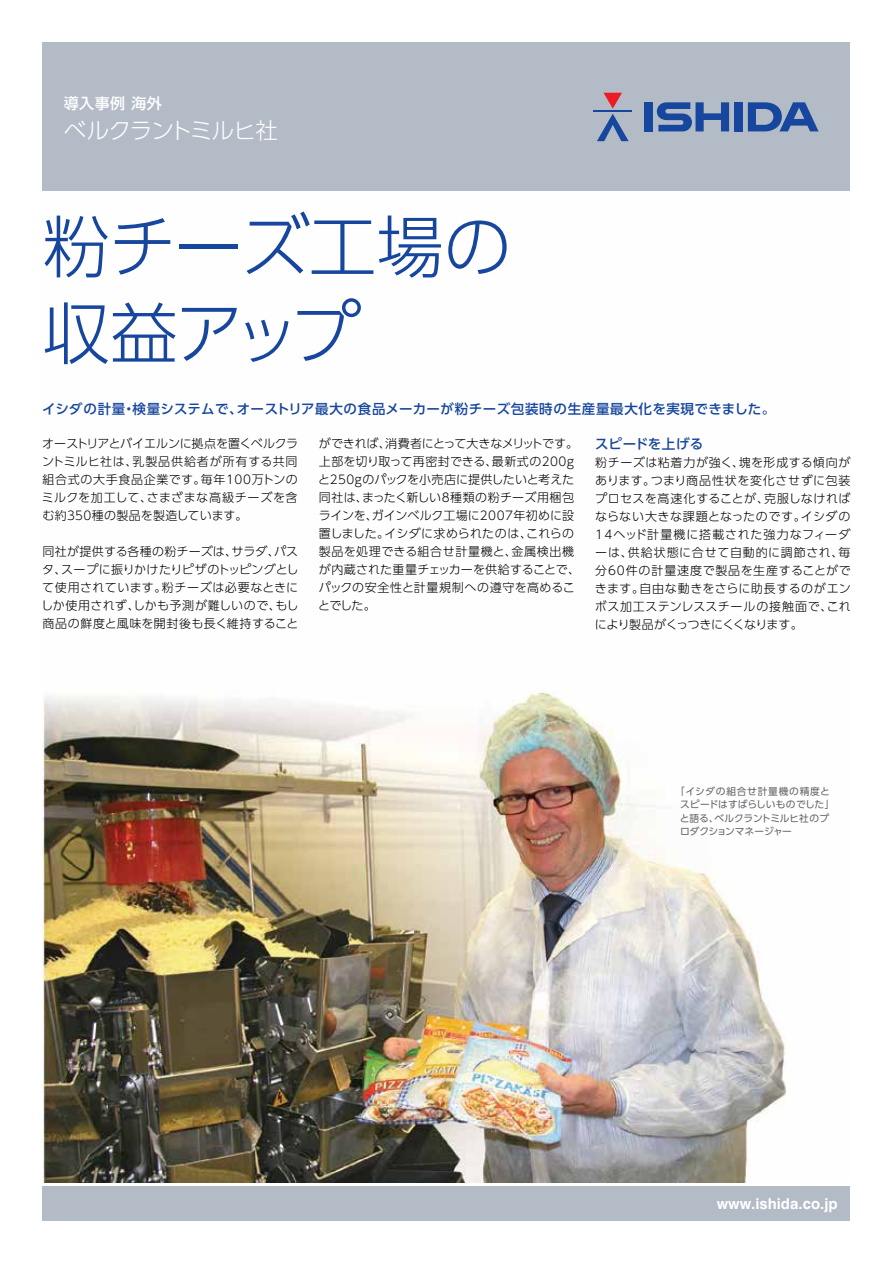
<style>
.page{position:relative;width:893px;height:1263px;background:#fff}
.page>*{position:absolute;margin:0;border:0;box-sizing:border-box;transform-origin:0 0}
.t1{font:300 67.5px/86.7px "UD Shin Go Pro";letter-spacing:-.02em;color:#16469e}
.t2{font:300 22.5px "UD Shin Go Pro";letter-spacing:-.035em;color:#fff}
.t3{font:700 15px "Swiss 721 BT";color:#fff}
.t4{font:500 15px "UD Shin Go Pro";letter-spacing:.03em;color:#fff}
.t5{font:500 13.5px "UD Shin Go Pro";letter-spacing:.035em;color:#16469e}
.t6{font:300 12px/18px "UD Shin Go Pro";letter-spacing:.02em;color:#000;text-align:justify}
.t7{font:9.75px/13.5px "UD Shin Go Pro";color:#626466}
</style>
<div class="page">
<img style="left:43px;top:691px;width:743px;height:491px">
<div style="left:43px;top:1186px;width:807px;height:34px;background:#b3bbc7"></div>
<div style="left:43px;top:43px;width:807px;height:148px;background:#b3bbc7"></div>
<svg style="left:597px;top:93px;width:32px;height:49px"></svg>
<hr style="left:593px;top:110px;width:39px;height:2px;background:#16469e">
<div style="left:734px;top:102px;width:8px;height:29px;background:#16469e"></div>
<svg style="left:656px;top:102px;width:73px;height:30px"></svg>
<div style="left:645px;top:102px;width:8px;height:29px;background:#16469e"></div>
<svg style="left:748px;top:102px;width:71px;height:30px"></svg>
<p class="t4" style="left:64px;top:91px;width:100px">導入事例 海外</p>
<h2 class="t2" style="left:64px;top:112px;width:216px">ベルクラントミルヒ社</h2>
<h1 class="t1" style="left:43px;top:201px;width:470px">粉チーズ工場の収益アップ</h1>
<p class="t5" style="left:42px;top:398px;width:735px">イシダの計量・検量システムで、オーストリア最大の食品メーカーが粉チーズ包装時の生産量最大化を実現できました。</p>
<p class="t6" style="left:42px;top:434px;width:258px">オーストリアとバイエルンに拠点を置くベルクラントミルヒ社は、乳製品供給者が所有する共同組合式の大手食品企業です。毎年100万トンのミルクを加工して、さまざまな高級チーズを含む約350種の製品を製造しています。</p>
<p class="t6" style="left:41px;top:542px;width:259px">同社が提供する各種の粉チーズは、サラダ、パスタ、スープに振りかけたりピザのトッピングとして使用されています。粉チーズは必要なときにしか使用されず、しかも予測が難しいので、もし商品の鮮度と風味を開封後も長く維持すること</p>
<p class="t6" style="left:318px;top:434px;width:263px;text-align:left">ができれば、消費者にとって大きなメリットです。上部を切り取って再密封できる、最新式の200ｇと250gのパックを小売店に提供したいと考えた同社は、まったく新しい8種類の粉チーズ用梱包ラインを、ガインベルク工場に2007年初めに設置しました。イシダに求められたのは、これらの製品を処理できる組合せ計量機と、金属検出機が内蔵された重量チェッカーを供給することで、パックの安全性と計量規制への遵守を高めることでした。</p>
<p class="t5" style="left:595px;top:433px;width:110px">スピードを上げる</p>
<p class="t6" style="left:595px;top:453px;width:258px">粉チーズは粘着力が強く、塊を形成する傾向があります。つまり商品性状を変化させずに包装プロセスを高速化することが、克服しなければならない大きな課題となったのです。イシダの14ヘッド計量機に搭載された強力なフィーダーは、供給状態に合せて自動的に調節され、毎分60件の計量速度で製品を生産することができます。自由な動きをさらに助長するのがエンボス加工ステンレススチールの接触面で、これにより製品がくっつきにくくなります。</p>
<p class="t7" style="left:680px;top:784px;width:156px;text-indent:-5px">「イシダの組合せ計量機の精度とスピードはすばらしいものでした」と語る、ベルクラントミルヒ社のプロダクションマネージャー</p>
<p class="t3" style="left:671px;top:1195px;width:168px">www.ishidaeurope.com</p>
<p class="t3" style="left:717px;top:1195px;width:122px">www.ishida.co.jp</p>
</div>
